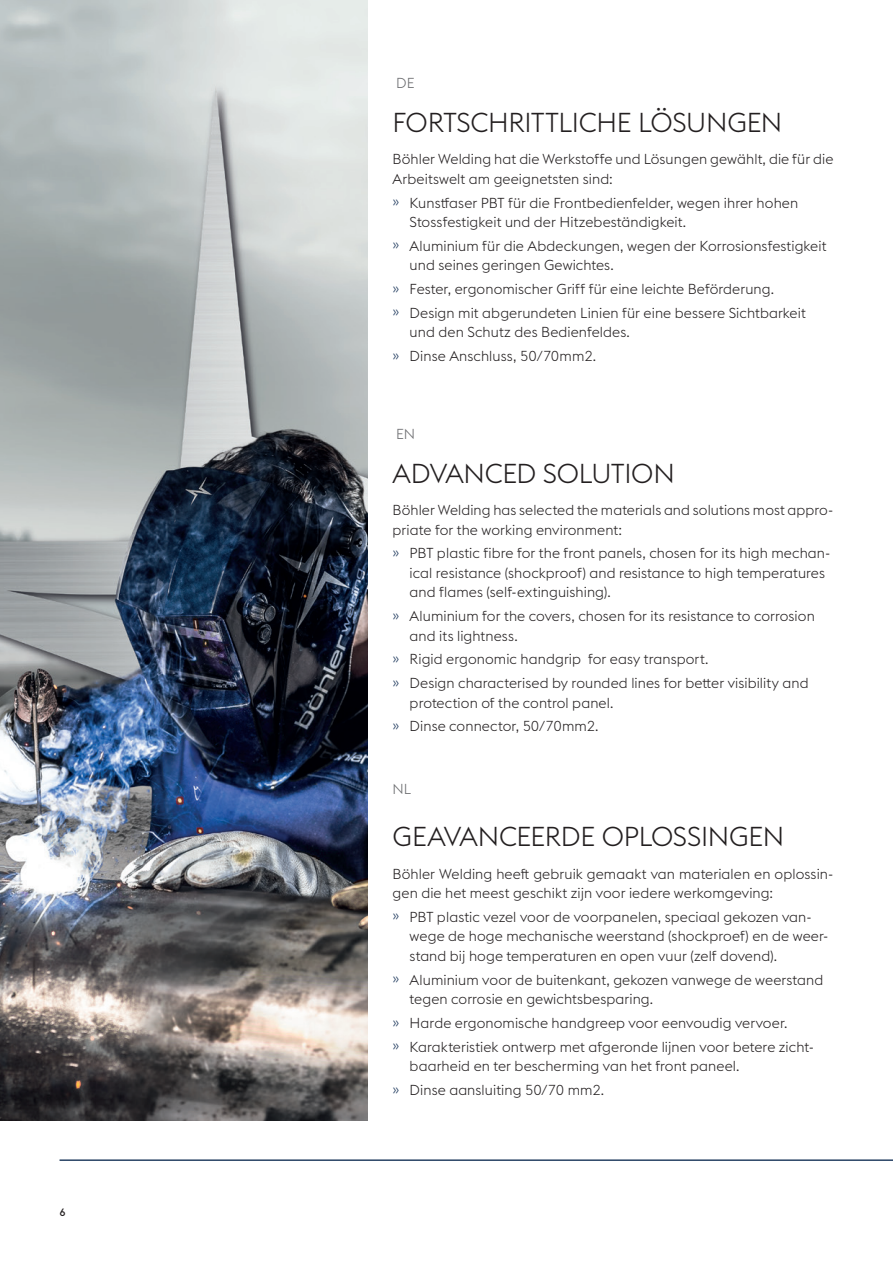
<style>
.page{position:relative;width:893px;height:1263px;background:#fff}
.page>*{position:absolute;margin:0;border:0;box-sizing:border-box;transform-origin:0 0}
.HL-2_single_column{font:300 27px "voestalpine";letter-spacing:-.01em;color:#231f20}
.Copy_9_5_13_DE{font:300 14.25px/19.5px "voestalpine";letter-spacing:.005em;color:#231f20}
.Language{font:300 14.25px "voestalpine";color:#6c6d70}
.HL-2_single_column-2{font:300 14.25px "voestalpine";color:#6c6d70}
.t1{font:500 10.5px "voestalpine";color:#231f20}
.s1{color:#284264}
</style>
<div class="page">
<hr style="left:60px;top:1159px;width:833px;height:2px;background:#284264">
<img style="left:0;top:0;width:367px;height:1120px">
<p class="t1" style="left:60px;top:1206px;width:8px">6</p>
<p class="Language" style="left:396px;top:75px;width:20px">DE</p>
<p class="HL-2_single_column" style="left:393px;top:107px;width:391px">FORTSCHRITTLICHE LÖSUNGEN</p>
<p class="Copy_9_5_13_DE" style="left:393px;top:150px;width:442px">Böhler Welding hat die Werkstoffe und Lösungen gewählt, die für die<br>Arbeitswelt am geeignetsten sind:</p>
<p class="Copy_9_5_13_DE" style="left:410px;top:193px;width:390px;text-indent:-17px"><span class="s1">»</span> Kunstfaser PBT für die Frontbedienfelder, wegen ihrer hohen<br>Stossfestigkeit und der Hitzebeständigkeit.</p>
<p class="Copy_9_5_13_DE" style="left:410px;top:236px;width:418px;text-indent:-17px"><span class="s1">»</span> Aluminium für die Abdeckungen, wegen der Korrosionsfestigkeit und seines geringen Gewichtes.</p>
<p class="Copy_9_5_13_DE" style="left:393px;top:279px;width:383px"><span class="s1">»</span> Fester, ergonomischer Griff für eine leichte Beförderung.</p>
<p class="Copy_9_5_13_DE" style="left:410px;top:303px;width:398px;text-indent:-17px"><span class="s1">»</span> Design mit abgerundeten Linien für eine bessere Sichtbarkeit und den Schutz des Bedienfeldes.</p>
<p class="Copy_9_5_13_DE" style="left:393px;top:346px;width:205px"><span class="s1">»</span> Dinse Anschluss, 50/70mm2.</p>
<p class="Language" style="left:396px;top:426px;width:20px">EN</p>
<p class="HL-2_single_column" style="left:393px;top:458px;width:284px">ADVANCED SOLUTION</p>
<p class="Copy_9_5_13_DE" style="left:393px;top:500px;width:442px">Böhler Welding has selected the materials and solutions most appro&shy;priate for the working environment:</p>
<p class="Copy_9_5_13_DE" style="left:410px;top:544px;width:422px;text-indent:-17px"><span class="s1">»</span> PBT plastic fibre for the front panels, chosen for its high mechan&shy;ical resistance (shockproof) and resistance to high temperatures and flames (self-extinguishing).</p>
<p class="Copy_9_5_13_DE" style="left:410px;top:606px;width:407px;text-indent:-17px"><span class="s1">»</span> Aluminium for the covers, chosen for its resistance to corrosion and its lightness.</p>
<p class="Copy_9_5_13_DE" style="left:393px;top:650px;width:317px"><span class="s1">»</span> Rigid ergonomic handgrip for easy transport.</p>
<p class="Copy_9_5_13_DE" style="left:410px;top:673px;width:401px;text-indent:-17px"><span class="s1">»</span> Design characterised by rounded lines for better visibility and protection of the control panel.</p>
<p class="Copy_9_5_13_DE" style="left:393px;top:717px;width:207px"><span class="s1">»</span> Dinse connector, 50/70mm2.</p>
<p class="HL-2_single_column-2" style="left:393px;top:781px;width:20px">NL</p>
<p class="HL-2_single_column" style="left:393px;top:821px;width:393px">GEAVANCEERDE OPLOSSINGEN</p>
<p class="Copy_9_5_13_DE" style="left:393px;top:864px;width:442px">Böhler Welding heeft gebruik gemaakt van materialen en oplossin&shy;gen die het meest geschikt zijn voor iedere werkomgeving:</p>
<p class="Copy_9_5_13_DE" style="left:410px;top:907px;width:420px;text-indent:-17px"><span class="s1">»</span> PBT plastic vezel voor de voorpanelen, speciaal gekozen van&shy;wege de hoge mechanische weerstand (shockproef) en de weer&shy;stand bij hoge temperaturen en open vuur (zelf dovend).</p>
<p class="Copy_9_5_13_DE" style="left:410px;top:970px;width:415px;text-indent:-17px"><span class="s1">»</span> Aluminium voor de buitenkant, gekozen vanwege de weerstand tegen corrosie en gewichtsbesparing.</p>
<p class="Copy_9_5_13_DE" style="left:393px;top:1013px;width:396px"><span class="s1">»</span> Harde ergonomische handgreep voor eenvoudig vervoer.</p>
<p class="Copy_9_5_13_DE" style="left:410px;top:1037px;width:406px;text-indent:-17px"><span class="s1">»</span> Karakteristiek ontwerp met afgeronde lijnen voor betere zicht&shy;baarheid en ter bescherming van het front paneel.</p>
<p class="Copy_9_5_13_DE" style="left:393px;top:1080px;width:213px"><span class="s1">»</span> Dinse aansluiting 50/70 mm2.</p>
</div>
